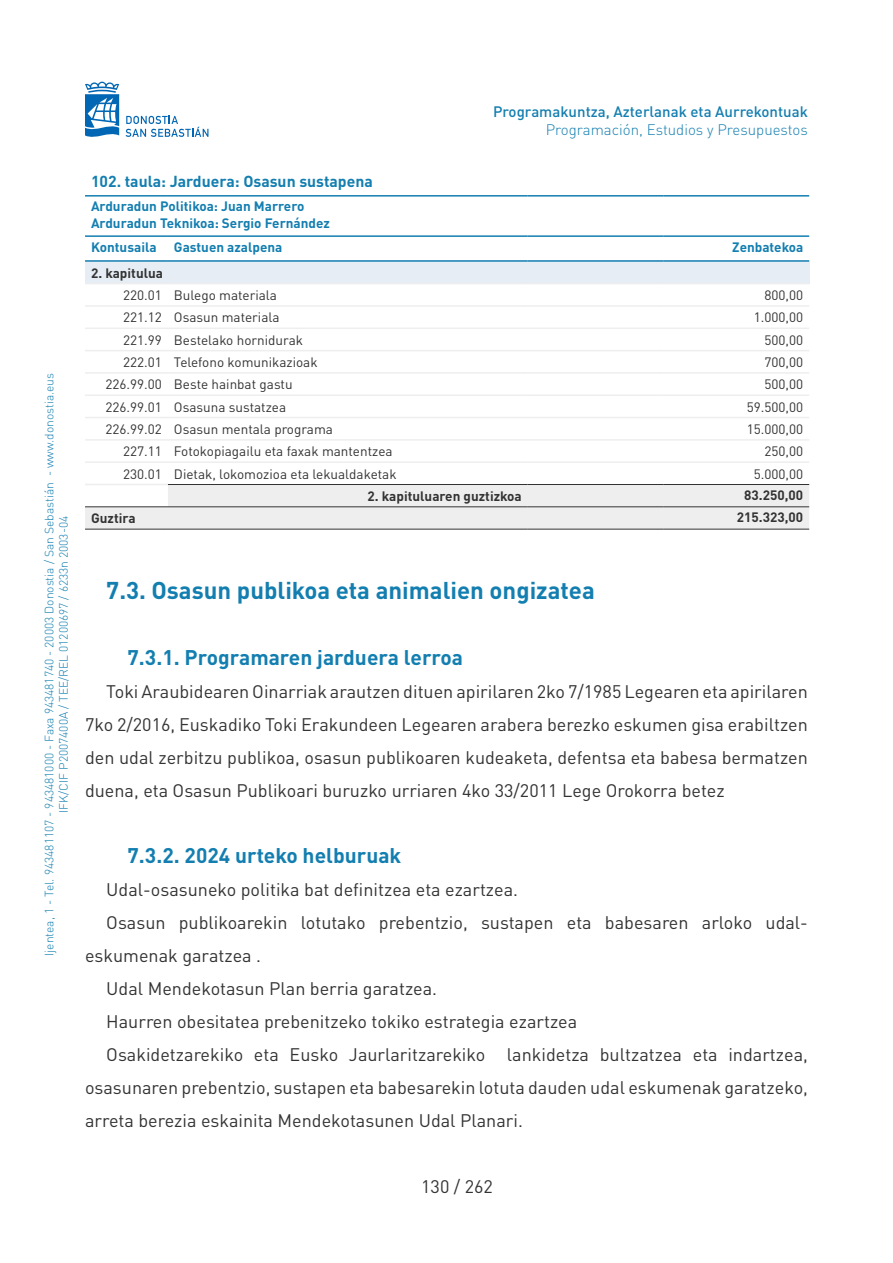
<style>
.page{position:relative;width:893px;height:1263px;background:#fff}
.page>*{position:absolute;margin:0;border:0;box-sizing:border-box;transform-origin:0 0}
.t1{font:700 24px "DIN Pro";color:#137eb0}
.t2{font:700 21px "DIN Pro";color:#137eb0}
.t3{font:18px/33px "DIN Pro";color:#333;text-align:justify}
.t4{font:700 15.75px "DIN Pro";color:#137eb0}
.t5{font:500 15px "DIN Pro";color:#137eb0}
.t6{font:300 15px "DIN Pro";color:#137eb0}
.body_datos_left{font:13.5px "DIN Pro";color:#333}
.body_datos{font:13.5px "DIN Pro";color:#333}
.header_cat_bilingual{font:700 13.5px "DIN Pro";color:#137eb0}
.footer_datos{font:700 13.5px "DIN Pro";color:#333}
.body_cat_bilingual_s{font:700 13.5px "DIN Pro";color:#333}
.header_datos{font:700 13.5px "DIN Pro";color:#137eb0}
.t7{font:300 12px/14.4px "DIN Pro";color:#137eb0;text-align:center}
</style>
<div class="page">
<svg style="left:126px;top:116px;width:82px;height:21px"></svg>
<svg style="left:85px;top:82px;width:34px;height:55px"></svg>
<div style="left:85px;top:261px;width:724px;height:23px;background:#e6edf5"></div>
<svg style="left:85px;top:485px;width:724px;height:44px"></svg>
<hr style="left:85px;top:305px;width:83px;height:2px;background:#eee">
<hr style="left:168px;top:305px;width:360px;height:2px;background:#eee">
<hr style="left:528px;top:305px;width:136px;height:2px;background:#eee">
<hr style="left:664px;top:305px;width:145px;height:2px;background:#eee">
<hr style="left:85px;top:327px;width:83px;height:2px;background:#eee">
<hr style="left:168px;top:327px;width:360px;height:2px;background:#eee">
<hr style="left:528px;top:327px;width:136px;height:2px;background:#eee">
<hr style="left:664px;top:327px;width:145px;height:2px;background:#eee">
<hr style="left:85px;top:350px;width:83px;height:1px;background:#eee">
<hr style="left:168px;top:350px;width:360px;height:1px;background:#eee">
<hr style="left:528px;top:350px;width:136px;height:1px;background:#eee">
<hr style="left:664px;top:350px;width:145px;height:1px;background:#eee">
<hr style="left:85px;top:372px;width:83px;height:2px;background:#eee">
<hr style="left:168px;top:372px;width:360px;height:2px;background:#eee">
<hr style="left:528px;top:372px;width:136px;height:2px;background:#eee">
<hr style="left:664px;top:372px;width:145px;height:2px;background:#eee">
<hr style="left:85px;top:394px;width:83px;height:2px;background:#eee">
<hr style="left:168px;top:394px;width:360px;height:2px;background:#eee">
<hr style="left:528px;top:394px;width:136px;height:2px;background:#eee">
<hr style="left:664px;top:394px;width:145px;height:2px;background:#eee">
<hr style="left:85px;top:417px;width:83px;height:1px;background:#eee">
<hr style="left:168px;top:417px;width:360px;height:1px;background:#eee">
<hr style="left:528px;top:417px;width:136px;height:1px;background:#eee">
<hr style="left:664px;top:417px;width:145px;height:1px;background:#eee">
<hr style="left:85px;top:439px;width:83px;height:2px;background:#eee">
<hr style="left:168px;top:439px;width:360px;height:2px;background:#eee">
<hr style="left:528px;top:439px;width:136px;height:2px;background:#eee">
<hr style="left:664px;top:439px;width:145px;height:2px;background:#eee">
<hr style="left:85px;top:461px;width:83px;height:2px;background:#eee">
<hr style="left:168px;top:461px;width:360px;height:2px;background:#eee">
<hr style="left:528px;top:461px;width:136px;height:2px;background:#eee">
<hr style="left:664px;top:461px;width:145px;height:2px;background:#eee">
<hr style="left:85px;top:484px;width:83px;height:1px;background:#eee">
<hr style="left:528px;top:260px;width:136px;height:2px;background:#137eb0">
<hr style="left:664px;top:260px;width:145px;height:2px;background:#137eb0">
<hr style="left:85px;top:260px;width:83px;height:2px;background:#137eb0">
<hr style="left:168px;top:260px;width:360px;height:2px;background:#137eb0">
<hr style="left:85px;top:235px;width:83px;height:2px;background:#137eb0">
<hr style="left:168px;top:235px;width:360px;height:2px;background:#137eb0">
<hr style="left:528px;top:235px;width:136px;height:2px;background:#137eb0">
<hr style="left:664px;top:235px;width:145px;height:2px;background:#137eb0">
<hr style="left:85px;top:195px;width:83px;height:2px;background:#137eb0">
<hr style="left:168px;top:195px;width:360px;height:2px;background:#137eb0">
<hr style="left:528px;top:195px;width:136px;height:2px;background:#137eb0">
<hr style="left:664px;top:195px;width:145px;height:2px;background:#137eb0">
<hr style="left:85px;top:283px;width:83px;height:1px;background:#eee">
<hr style="left:168px;top:283px;width:360px;height:1px;background:#eee">
<hr style="left:528px;top:283px;width:136px;height:1px;background:#eee">
<hr style="left:664px;top:283px;width:145px;height:1px;background:#eee">
<hr style="left:168px;top:484px;width:360px;height:1px;background:#333">
<hr style="left:528px;top:484px;width:136px;height:1px;background:#333">
<hr style="left:664px;top:484px;width:145px;height:1px;background:#333">
<hr style="left:528px;top:506px;width:136px;height:1px;background:#333">
<hr style="left:664px;top:506px;width:145px;height:1px;background:#333">
<hr style="left:528px;top:529px;width:136px;height:1px;background:#333">
<hr style="left:664px;top:529px;width:145px;height:1px;background:#333">
<hr style="left:85px;top:506px;width:83px;height:1px;background:#333">
<hr style="left:168px;top:506px;width:360px;height:1px;background:#333">
<hr style="left:85px;top:529px;width:83px;height:1px;background:#333">
<hr style="left:168px;top:529px;width:360px;height:1px;background:#333">
<p class="t7" style="left:41px;top:956px;width:584px;rotate:-90deg">Ijentea, 1 - Tel. 943481107 - 943481000 - Faxa 943481740 - 20003 Donostia / San Sebastián - www.donostia.eus<br>IFK/CIF P2007400A / TEE/REL 01200697 / 6233n 2003-04</p>
<p class="t5" style="left:493px;top:100px;width:316px">Programakuntza, Azterlanak eta Aurrekontuak</p>
<p class="t6" style="left:546px;top:118px;width:264px">Programación, Estudios y Presupuestos</p>
<p class="t4" style="left:91px;top:168px;width:283px">102. taula: Jarduera: Osasun sustapena</p>
<p class="header_cat_bilingual" style="left:91px;top:195px;width:215px">Arduradun Politikoa: Juan Marrero</p>
<p class="header_cat_bilingual" style="left:91px;top:211px;width:240px">Arduradun Teknikoa: Sergio Fernández</p>
<p class="header_cat_bilingual" style="left:91px;top:236px;width:67px">Kontusaila</p>
<p class="header_cat_bilingual" style="left:174px;top:236px;width:110px">Gastuen azalpena</p>
<p class="header_datos" style="left:732px;top:236px;width:72px">Zenbatekoa</p>
<p class="body_cat_bilingual_s" style="left:91px;top:261px;width:74px">2. kapitulua</p>
<p class="body_datos" style="left:123px;top:286px;width:40px">220.01</p>
<p class="body_datos_left" style="left:174px;top:286px;width:105px">Bulego materiala</p>
<p class="body_datos" style="left:764px;top:286px;width:40px">800,00</p>
<p class="body_datos" style="left:123px;top:308px;width:40px">221.12</p>
<p class="body_datos_left" style="left:174px;top:308px;width:107px">Osasun materiala</p>
<p class="body_datos" style="left:754px;top:308px;width:51px">1.000,00</p>
<p class="body_datos" style="left:123px;top:331px;width:40px">221.99</p>
<p class="body_datos_left" style="left:174px;top:331px;width:131px">Bestelako hornidurak</p>
<p class="body_datos" style="left:764px;top:331px;width:40px">500,00</p>
<p class="body_datos" style="left:123px;top:353px;width:40px">222.01</p>
<p class="body_datos_left" style="left:174px;top:353px;width:145px">Telefono komunikazioak</p>
<p class="body_datos" style="left:764px;top:353px;width:40px">700,00</p>
<p class="body_datos" style="left:105px;top:375px;width:58px">226.99.00</p>
<p class="body_datos_left" style="left:174px;top:375px;width:120px">Beste hainbat gastu</p>
<p class="body_datos" style="left:764px;top:375px;width:40px">500,00</p>
<p class="body_datos" style="left:105px;top:397px;width:58px">226.99.01</p>
<p class="body_datos_left" style="left:174px;top:397px;width:114px">Osasuna sustatzea</p>
<p class="body_datos" style="left:747px;top:397px;width:58px">59.500,00</p>
<p class="body_datos" style="left:105px;top:420px;width:58px">226.99.02</p>
<p class="body_datos_left" style="left:174px;top:420px;width:161px">Osasun mentala programa</p>
<p class="body_datos" style="left:747px;top:420px;width:58px">15.000,00</p>
<p class="body_datos" style="left:123px;top:442px;width:40px">227.11</p>
<p class="body_datos_left" style="left:174px;top:442px;width:220px">Fotokopiagailu eta faxak mantentzea</p>
<p class="body_datos" style="left:764px;top:442px;width:40px">250,00</p>
<p class="body_datos" style="left:123px;top:464px;width:40px">230.01</p>
<p class="body_datos_left" style="left:174px;top:464px;width:224px">Dietak, lokomozioa eta lekualdaketak</p>
<p class="body_datos" style="left:754px;top:464px;width:51px">5.000,00</p>
<p class="footer_datos" style="left:368px;top:485px;width:156px">2. kapituluaren guztizkoa</p>
<p class="footer_datos" style="left:744px;top:484px;width:60px">83.250,00</p>
<p class="body_cat_bilingual_s" style="left:91px;top:507px;width:46px">Guztira</p>
<p class="footer_datos" style="left:737px;top:506px;width:68px">215.323,00</p>
<p class="t1" style="left:106px;top:570px;width:490px">7.3. Osasun publikoa eta animalien ongizatea</p>
<p class="t2" style="left:128px;top:640px;width:337px">7.3.1. Programaren jarduera lerroa</p>
<p class="t3" style="left:85px;top:674px;width:724px;text-indent:21px">Toki Araubidearen Oinarriak arautzen dituen apirilaren 2ko 7/1985 Legearen eta apirilaren 7ko 2/2016, Euskadiko Toki Erakundeen Legearen arabera berezko eskumen gisa erabiltzen den udal zerbitzu publikoa, osasun publikoaren kudeaketa, defentsa eta babesa bermatzen duena, eta Osasun Publikoari buruzko urriaren 4ko 33/2011 Lege Orokorra betez</p>
<p class="t2" style="left:128px;top:838px;width:275px">7.3.2. 2024 urteko helburuak</p>
<p class="t3" style="left:106px;top:872px;width:413px">Udal-osasuneko politika bat definitzea eta ezartzea.</p>
<p class="t3" style="left:85px;top:905px;width:724px;text-indent:21px">Osasun publikoarekin lotutako prebentzio, sustapen eta babesaren arloko udal&shy;eskumenak garatzea .</p>
<p class="t3" style="left:106px;top:971px;width:332px">Udal Mendekotasun Plan berria garatzea.</p>
<p class="t3" style="left:106px;top:1004px;width:472px">Haurren obesitatea prebenitzeko tokiko estrategia ezartzea</p>
<p class="t3" style="left:85px;top:1037px;width:724px;text-indent:21px">Osakidetzarekiko eta Eusko Jaurlaritzarekiko lankidetza bultzatzea eta indartzea, osasunaren prebentzio, sustapen eta babesarekin lotuta dauden udal eskumenak garatzeko, arreta berezia eskainita Mendekotasunen Udal Planari.</p>
<p class="t3" style="left:421px;top:1169px;width:73px">130 / 262</p>
</div>
